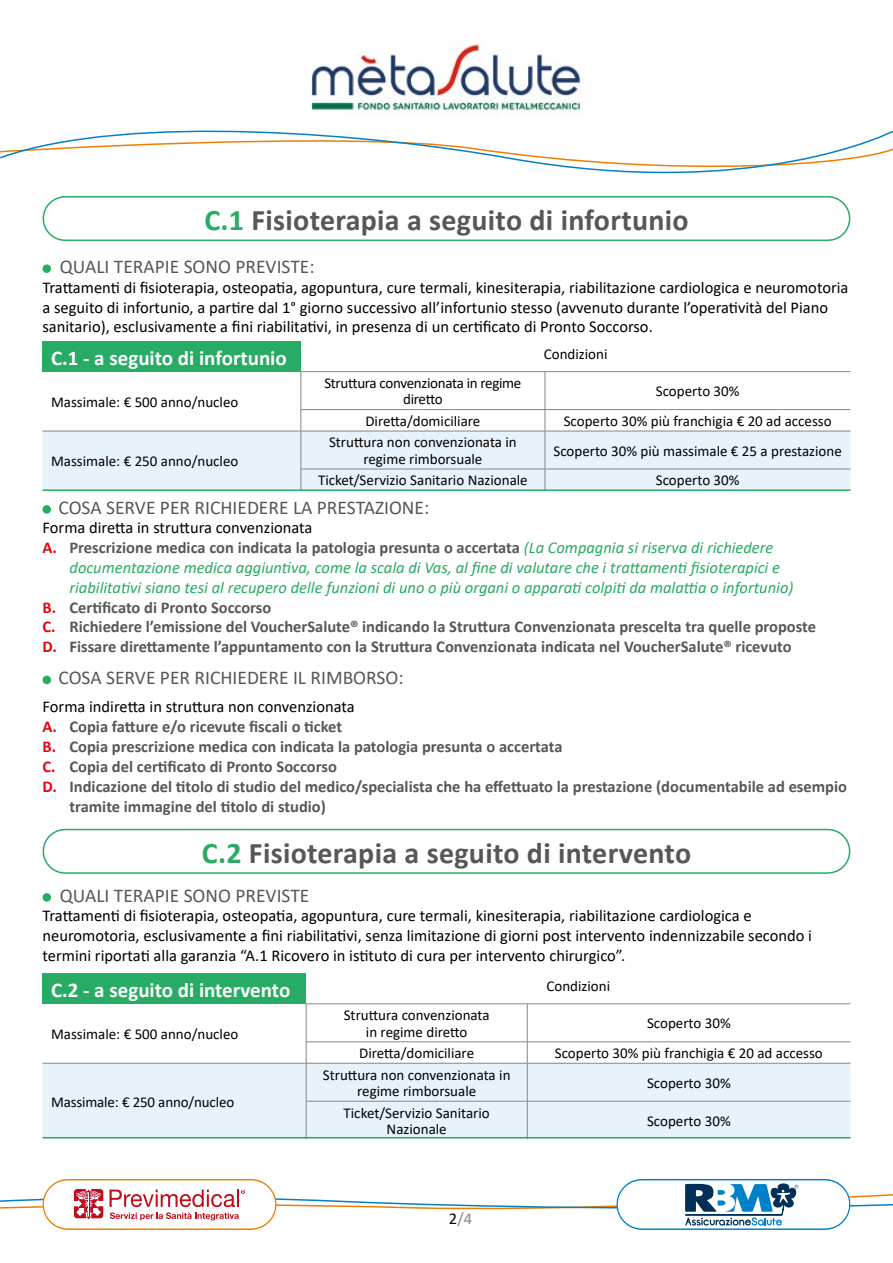
<style>
.page{position:relative;width:893px;height:1263px;background:#fff}
.page>*{position:absolute;margin:0;border:0;box-sizing:border-box;transform-origin:0 0}
.t1{font:700 30px "Calibri";letter-spacing:.01em;color:#575756}
.t2{font:700 21px "Calibri";color:#fff}
.t3{font:19.5px "Calibri";color:#575756}
.t4{font:16.5px/19.8px "Calibri";color:#000}
.t5{font:700 16.5px "Calibri";color:#575756}
.t6{font:italic 16.5px "Calibri";color:#28ab64}
.t7{font:16.5px "Calibri";color:#878787}
.t8{font:15px/16.5px "Calibri";color:#000;text-align:center}
.t9{font:15px/16.5px "Calibri";letter-spacing:-.02em;color:#000;text-align:center}
.s1{color:#28ab64}
.s2{color:#e30617}
.s3{font-weight:400;font-style:italic;color:#28ab64}
.s4{color:#000}
</style>
<div class="page">
<div style="left:65px;top:196px;width:763px;height:45px;background:#28ab64"></div>
<div style="left:65px;top:198px;width:763px;height:42px;background:#fff"></div>
<div style="left:43px;top:264px;width:8px;height:9px;background:#28ab64;border-radius:50%"></div>
<div style="left:43px;top:342px;width:258px;height:30px;background:#28ab64"></div>
<div style="left:43px;top:432px;width:807px;height:57px;background:#e8f2fb"></div>
<hr style="left:301px;top:371px;width:244px;height:1px;background:#878787">
<hr style="left:301px;top:372px;width:1px;height:37px;background:#878787">
<hr style="left:545px;top:371px;width:305px;height:1px;background:#878787">
<hr style="left:545px;top:372px;width:1px;height:37px;background:#878787">
<hr style="left:301px;top:409px;width:244px;height:1px;background:#878787">
<svg style="left:301px;top:410px;width:1px;height:21px"></svg>
<hr style="left:545px;top:409px;width:305px;height:1px;background:#878787">
<svg style="left:545px;top:410px;width:1px;height:21px"></svg>
<hr style="left:43px;top:431px;width:258px;height:1px;background:#878787">
<hr style="left:301px;top:431px;width:244px;height:1px;background:#878787">
<hr style="left:301px;top:431px;width:1px;height:38px;background:#878787">
<hr style="left:545px;top:431px;width:305px;height:1px;background:#878787">
<hr style="left:545px;top:431px;width:1px;height:38px;background:#878787">
<hr style="left:301px;top:469px;width:244px;height:1px;background:#878787">
<svg style="left:301px;top:469px;width:1px;height:20px"></svg>
<hr style="left:545px;top:469px;width:305px;height:1px;background:#878787">
<svg style="left:545px;top:469px;width:1px;height:20px"></svg>
<hr style="left:43px;top:489px;width:807px;height:2px;background:#28ab64">
<div style="left:43px;top:505px;width:8px;height:9px;background:#28ab64;border-radius:50%"></div>
<div style="left:43px;top:676px;width:8px;height:8px;background:#28ab64;border-radius:50%"></div>
<svg style="left:0;top:130px;width:893px;height:72px"></svg>
<div style="left:65px;top:829px;width:763px;height:45px;background:#68c492"></div>
<div style="left:65px;top:830px;width:763px;height:42px;background:#fff"></div>
<div style="left:43px;top:893px;width:8px;height:9px;background:#28ab64;border-radius:50%"></div>
<div style="left:43px;top:974px;width:263px;height:30px;background:#28ab64"></div>
<div style="left:43px;top:1064px;width:807px;height:75px;background:#e8f2fb"></div>
<hr style="left:306px;top:1003px;width:221px;height:1px;background:#878787">
<hr style="left:306px;top:1004px;width:1px;height:37px;background:#878787">
<hr style="left:527px;top:1003px;width:323px;height:1px;background:#878787">
<hr style="left:527px;top:1004px;width:1px;height:37px;background:#878787">
<hr style="left:306px;top:1041px;width:221px;height:1px;background:#878787">
<svg style="left:306px;top:1042px;width:1px;height:21px"></svg>
<hr style="left:527px;top:1041px;width:323px;height:1px;background:#878787">
<svg style="left:527px;top:1042px;width:1px;height:21px"></svg>
<hr style="left:43px;top:1063px;width:263px;height:1px;background:#878787">
<hr style="left:306px;top:1063px;width:221px;height:1px;background:#878787">
<hr style="left:306px;top:1063px;width:1px;height:38px;background:#878787">
<hr style="left:527px;top:1063px;width:323px;height:1px;background:#878787">
<hr style="left:527px;top:1063px;width:1px;height:38px;background:#878787">
<hr style="left:306px;top:1101px;width:221px;height:1px;background:#878787">
<hr style="left:306px;top:1101px;width:1px;height:38px;background:#878787">
<hr style="left:527px;top:1101px;width:323px;height:1px;background:#878787">
<hr style="left:527px;top:1101px;width:1px;height:38px;background:#878787">
<hr style="left:43px;top:1137px;width:807px;height:1px;background:#28ab64">
<svg style="left:0;top:1178px;width:893px;height:52px"></svg>
<div style="left:68px;top:1179px;width:183px;height:51px;background:#f6b874"></div>
<div style="left:68px;top:1180px;width:183px;height:48px;background:#fff"></div>
<svg style="left:109px;top:1189px;width:136px;height:31px"></svg>
<svg style="left:74px;top:1189px;width:29px;height:30px"></svg>
<div style="left:642px;top:1179px;width:183px;height:51px;background:#74bae2"></div>
<div style="left:642px;top:1180px;width:183px;height:48px;background:#fff"></div>
<svg style="left:685px;top:1183px;width:114px;height:42px"></svg>
<img style="left:311px;top:44px;width:271px;height:70px">
<h1 class="t1" style="left:204px;top:199px;width:486px"><span class="s1">C.1</span> Fisioterapia a seguito di infortunio</h1>
<p class="t3" style="left:60px;top:253px;width:256px">QUALI TERAPIE SONO PREVISTE:</p>
<p class="t4" style="left:43px;top:277px;width:807px">Trattamenti di fisioterapia, osteopatia, agopuntura, cure termali, kinesiterapia, riabilitazione cardiologica e neuromotoria a seguito di infortunio, a partire dal 1° giorno successivo all’infortunio stesso (avvenuto durante l’operatività del Piano sanitario), esclusivamente a fini riabilitativi, in presenza di un certificato di Pronto Soccorso.</p>
<p class="t2" style="left:51px;top:343px;width:237px">C.1 - a seguito di infortunio</p>
<p class="t8" style="left:544px;top:345px;width:65px">Condizioni</p>
<p class="t8" style="left:51px;top:393px;width:189px">Massimale: € 500 anno/nucleo</p>
<p class="t9" style="left:324px;top:374px;width:199px">Struttura convenzionata in regime diretto</p>
<p class="t8" style="left:656px;top:383px;width:85px">Scoperto 30%</p>
<p class="t8" style="left:365px;top:412px;width:116px">Diretta/domiciliare</p>
<p class="t8" style="left:564px;top:412px;width:270px">Scoperto 30% più franchigia € 20 ad accesso</p>
<p class="t8" style="left:329px;top:434px;width:189px">Struttura non convenzionata in regime rimborsuale</p>
<p class="t8" style="left:553px;top:442px;width:290px">Scoperto 30% più massimale € 25 a prestazione</p>
<p class="t8" style="left:318px;top:472px;width:211px">Ticket/Servizio Sanitario Nazionale</p>
<p class="t8" style="left:656px;top:472px;width:85px">Scoperto 30%</p>
<p class="t3" style="left:58px;top:494px;width:372px">COSA SERVE PER RICHIEDERE LA PRESTAZIONE:</p>
<p class="t4" style="left:43px;top:518px;width:271px">Forma diretta in struttura convenzionata</p>
<p class="t5" style="left:43px;top:536px;width:732px"><span class="s2">A.</span> Prescrizione medica con indicata la patologia presunta o accertata <span class="s3">(La Compagnia si riserva di richiedere</span></p>
<p class="t6" style="left:70px;top:556px;width:712px">documentazione medica aggiuntiva, come la scala di Vas, al fine di valutare che i trattamenti fisioterapici e</p>
<p class="t6" style="left:70px;top:576px;width:725px">riabilitativi siano tesi al recupero delle funzioni di uno o più organi o apparati colpiti da malattia o infortunio)</p>
<p class="t5" style="left:43px;top:595px;width:230px"><span class="s2">B.</span> Certificato di Pronto Soccorso</p>
<p class="t5" style="left:43px;top:615px;width:775px"><span class="s2">C.</span> Richiedere l’emissione del VoucherSalute® indicando la Struttura Convenzionata prescelta tra quelle proposte</p>
<p class="t5" style="left:43px;top:635px;width:751px"><span class="s2">D.</span> Fissare direttamente l’appuntamento con la Struttura Convenzionata indicata nel VoucherSalute® ricevuto</p>
<p class="t3" style="left:58px;top:664px;width:347px">COSA SERVE PER RICHIEDERE IL RIMBORSO:</p>
<p class="t4" style="left:43px;top:697px;width:314px">Forma indiretta in struttura non convenzionata</p>
<p class="t5" style="left:43px;top:715px;width:301px"><span class="s2">A.</span> Copia fatture e/o ricevute fiscali o ticket</p>
<p class="t5" style="left:43px;top:735px;width:521px"><span class="s2">B.</span> Copia prescrizione medica con indicata la patologia presunta o accertata</p>
<p class="t5" style="left:43px;top:755px;width:296px"><span class="s2">C.</span> Copia del certificato di Pronto Soccorso</p>
<p class="t5" style="left:43px;top:774px;width:806px"><span class="s2">D.</span> Indicazione del titolo di studio del medico/specialista che ha effettuato la prestazione (documentabile ad esempio</p>
<p class="t5" style="left:70px;top:794px;width:258px">tramite immagine del titolo di studio)</p>
<h1 class="t1" style="left:202px;top:831px;width:491px"><span class="s1">C.2</span> Fisioterapia a seguito di intervento</h1>
<p class="t3" style="left:60px;top:882px;width:251px">QUALI TERAPIE SONO PREVISTE</p>
<p class="t4" style="left:43px;top:906px;width:771px">Trattamenti di fisioterapia, osteopatia, agopuntura, cure termali, kinesiterapia, riabilitazione cardiologica e neuromotoria, esclusivamente a fini riabilitativi, senza limitazione di giorni post intervento indennizzabile secondo i termini riportati alla garanzia “A.1 Ricovero in istituto di cura per intervento chirurgico”.</p>
<p class="t2" style="left:51px;top:975px;width:241px">C.2 - a seguito di intervento</p>
<p class="t8" style="left:546px;top:977px;width:65px">Condizioni</p>
<p class="t8" style="left:51px;top:1025px;width:189px">Massimale: € 500 anno/nucleo</p>
<p class="t8" style="left:51px;top:453px;width:189px">Massimale: € 250 anno/nucleo</p>
<p class="t8" style="left:344px;top:1006px;width:147px">Struttura convenzionata in regime diretto</p>
<p class="t8" style="left:647px;top:1015px;width:85px">Scoperto 30%</p>
<p class="t8" style="left:359px;top:1044px;width:116px">Diretta/domiciliare</p>
<p class="t8" style="left:555px;top:1044px;width:270px">Scoperto 30% più franchigia € 20 ad accesso</p>
<p class="t8" style="left:51px;top:1093px;width:185px">Massimale: € 250 anno/nucleo</p>
<p class="t8" style="left:323px;top:1066px;width:189px">Struttura non convenzionata in regime rimborsuale</p>
<p class="t8" style="left:647px;top:1074px;width:85px">Scoperto 30%</p>
<p class="t8" style="left:344px;top:1104px;width:148px">Ticket/Servizio Sanitario<br>Nazionale</p>
<p class="t8" style="left:647px;top:1112px;width:85px">Scoperto 30%</p>
<p class="t7" style="left:449px;top:1207px;width:25px"><span class="s4">2</span>/4</p>
</div>
